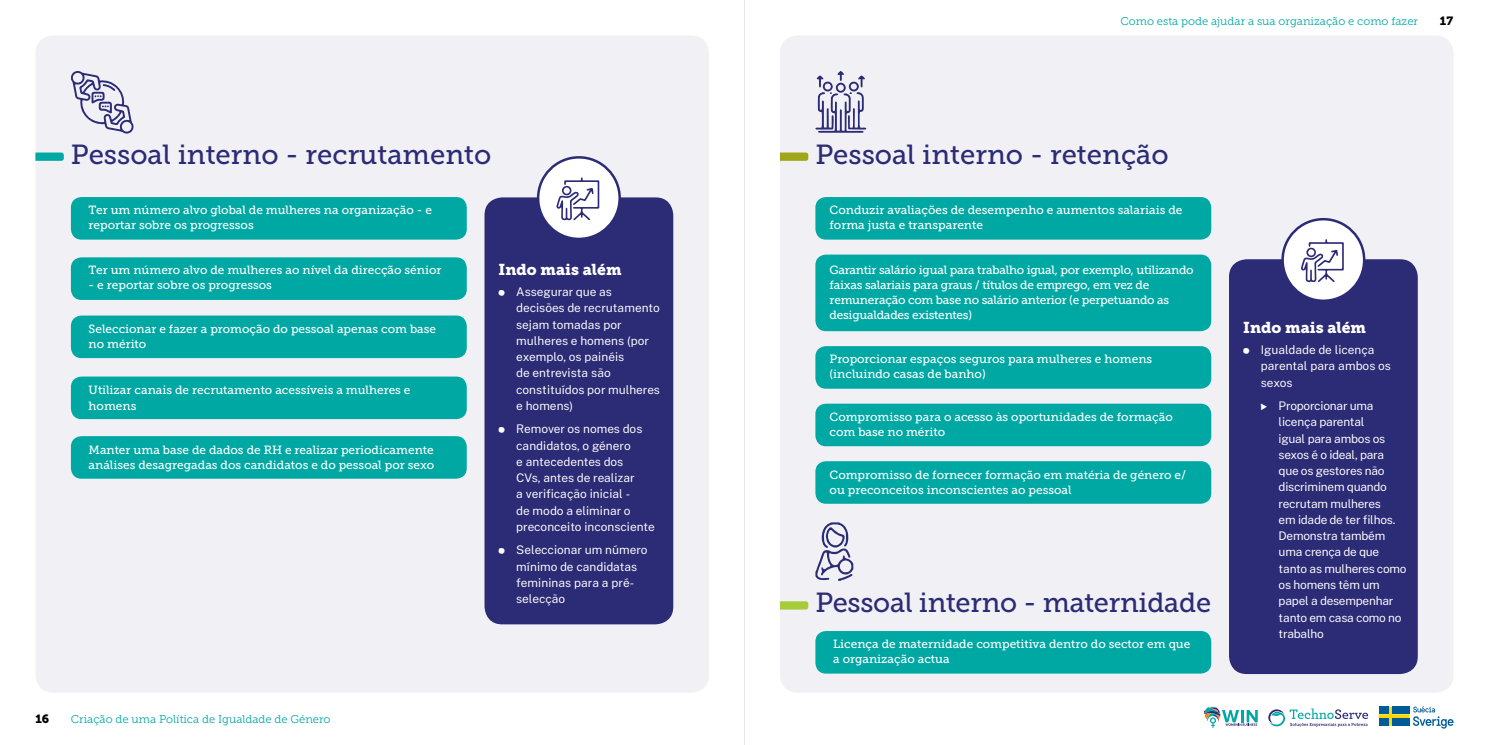
<style>
.page{position:relative;width:1489px;height:745px;background:#fff}
.page>*{position:absolute;margin:0;border:0;box-sizing:border-box;transform-origin:0 0}
.t1{font:27.5px "Museo Slab 500";color:#2c2b76}
.t2{font:15.62px "Museo Slab 900";color:#fff}
.t3{font:11.88px/15px "Museo Slab 500";color:#fff}
.t4{font:11.88px/16.2px "Public Sans";letter-spacing:-.01em;color:#fff}
.t5{font:11.88px/15px "Museo Slab 500";letter-spacing:-.02em;color:#fff}
.t6{font:11.88px "Museo Slab 900";color:#000}
.t7{font:11.25px "Museo Slab 300";color:#00a8a4}
.s1{font-family:"Kosmik Glyphs"}
</style>
<div class="page">
<svg style="left:1204px;top:706px;width:53px;height:21px"></svg>
<svg style="left:1378px;top:706px;width:75px;height:22px"></svg>
<div style="left:1378px;top:706px;width:10px;height:7px;background:#005b96"></div>
<div style="left:1391px;top:706px;width:18px;height:7px;background:#005b96"></div>
<div style="left:1378px;top:717px;width:10px;height:8px;background:#005b96"></div>
<div style="left:1391px;top:717px;width:18px;height:8px;background:#005b96"></div>
<svg style="left:1268px;top:708px;width:99px;height:18px"></svg>
<div style="left:780px;top:35px;width:673px;height:657px;background:#f1f1f5;border-radius:18px"></div>
<svg style="left:780px;top:152px;width:28px;height:9px"></svg>
<svg style="left:780px;top:601px;width:28px;height:8px"></svg>
<div style="left:35px;top:35px;width:674px;height:657px;background:#f1f1f5;border-radius:18px"></div>
<svg style="left:35px;top:152px;width:29px;height:9px"></svg>
<div style="left:815px;top:197px;width:396px;height:42px;background:#00a8a4;border-radius:11px"></div>
<div style="left:815px;top:630px;width:396px;height:43px;background:#00a8a4;border-radius:11px"></div>
<div style="left:815px;top:254px;width:396px;height:77px;background:#00a8a4;border-radius:11px"></div>
<div style="left:815px;top:346px;width:396px;height:42px;background:#00a8a4;border-radius:11px"></div>
<div style="left:815px;top:403px;width:396px;height:43px;background:#00a8a4;border-radius:11px"></div>
<div style="left:815px;top:461px;width:396px;height:42px;background:#00a8a4;border-radius:11px"></div>
<div style="left:71px;top:197px;width:396px;height:42px;background:#00a8a4;border-radius:11px"></div>
<div style="left:71px;top:257px;width:396px;height:43px;background:#00a8a4;border-radius:11px"></div>
<div style="left:71px;top:315px;width:396px;height:43px;background:#00a8a4;border-radius:11px"></div>
<div style="left:71px;top:376px;width:396px;height:43px;background:#00a8a4;border-radius:11px"></div>
<div style="left:71px;top:436px;width:396px;height:42px;background:#00a8a4;border-radius:11px"></div>
<svg style="left:70px;top:71px;width:64px;height:63px"></svg>
<svg style="left:815px;top:71px;width:51px;height:62px"></svg>
<svg style="left:815px;top:522px;width:38px;height:58px"></svg>
<div style="left:484px;top:197px;width:189px;height:427px;background:#2c2b76;border-radius:18px"></div>
<div style="left:538px;top:157px;width:81px;height:82px;background:#fff;border-radius:50%"></div>
<div style="left:537px;top:156px;width:84px;height:84px;border:2px solid #2c2b76;border-radius:50%"></div>
<svg style="left:556px;top:177px;width:43px;height:44px"></svg>
<div style="left:1228px;top:259px;width:189px;height:414px;background:#2c2b76;border-radius:18px"></div>
<div style="left:1282px;top:219px;width:81px;height:81px;background:#fff;border-radius:50%"></div>
<div style="left:1281px;top:218px;width:84px;height:84px;border:2px solid #2c2b76;border-radius:50%"></div>
<svg style="left:1301px;top:239px;width:42px;height:43px"></svg>
<hr style="left:744px;top:0;width:1px;height:744px;background:#e8e7e5">
<h1 class="t1" style="left:71px;top:139px;width:422px">Pessoal interno - recrutamento</h1>
<p class="t3" style="left:89px;top:203px;width:345px">Ter um número alvo global de mulheres na organização - e reportar sobre os progressos</p>
<p class="t3" style="left:89px;top:262px;width:354px">Ter um número alvo de mulheres ao nível da direcção sénior</p>
<p class="t3" style="left:89px;top:277px;width:185px">- e reportar sobre os progressos</p>
<p class="t3" style="left:89px;top:321px;width:349px">Seleccionar e fazer a promoção do pessoal apenas com base no mérito</p>
<p class="t3" style="left:89px;top:382px;width:323px">Utilizar canais de recrutamento acessíveis a mulheres e homens</p>
<p class="t3" style="left:89px;top:442px;width:347px">Manter uma base de dados de RH e realizar periodicamente análises desagregadas dos candidatos e do pessoal por sexo</p>
<h2 class="t2" style="left:498px;top:260px;width:124px">Indo mais além</h2>
<p class="t4" style="left:516px;top:283px;width:145px;text-indent:-18px"><span class="s1">v</span> Assegurar que as decisões de recrutamento sejam tomadas por mulheres e homens (por exemplo, os painéis<br>de entrevista são constituídos por mulheres e homens)</p>
<p class="t4" style="left:516px;top:420px;width:140px;text-indent:-18px"><span class="s1">v</span> Remover os nomes dos candidatos, o género<br>e antecedentes dos<br>CVs, antes de realizar<br>a verificação inicial -<br>de modo a eliminar o preconceito inconsciente</p>
<p class="t4" style="left:516px;top:541px;width:133px;text-indent:-18px"><span class="s1">v</span> Seleccionar um número mínimo de candidatas femininas para a pré&shy;selecção</p>
<p class="t6" style="left:35px;top:711px;width:15px">16</p>
<p class="t7" style="left:71px;top:712px;width:261px">Criação de uma Política de Igualdade de Género</p>
<p class="t7" style="left:1120px;top:15px;width:299px">Como esta pode ajudar a sua organização e como fazer</p>
<p class="t6" style="left:1439px;top:14px;width:15px">17</p>
<h1 class="t1" style="left:815px;top:139px;width:355px">Pessoal interno - retenção</h1>
<p class="t3" style="left:829px;top:203px;width:354px">Conduzir avaliações de desempenho e aumentos salariais de forma justa e transparente</p>
<p class="t5" style="left:829px;top:262px;width:365px">Garantir salário igual para trabalho igual, por exemplo, utilizando faixas salariais para graus / títulos de emprego, em vez de remuneração com base no salário anterior (e perpetuando as desigualdades existentes)</p>
<p class="t3" style="left:829px;top:351px;width:324px">Proporcionar espaços seguros para mulheres e homens (incluindo casas de banho)</p>
<p class="t3" style="left:829px;top:409px;width:345px">Compromisso para o acesso às oportunidades de formação com base no mérito</p>
<p class="t3" style="left:829px;top:467px;width:358px">Compromisso de fornecer formação em matéria de género e/ ou preconceitos inconscientes ao pessoal</p>
<h1 class="t1" style="left:815px;top:587px;width:397px">Pessoal interno - maternidade</h1>
<p class="t3" style="left:833px;top:636px;width:359px">Licença de maternidade competitiva dentro do sector em que a organização actua</p>
<h2 class="t2" style="left:1243px;top:318px;width:124px">Indo mais além</h2>
<p class="t4" style="left:1260px;top:341px;width:131px;text-indent:-18px"><span class="s1">v</span> Igualdade de licença parental para ambos os sexos</p>
<p class="t4" style="left:1278px;top:397px;width:129px;text-indent:-18px"><span class="s1">x</span> Proporcionar uma licença parental<br>igual para ambos os sexos é o ideal, para que os gestores não discriminem quando recrutam mulheres<br>em idade de ter filhos.<br>Demonstra também uma crença de que tanto as mulheres como os homens têm um papel a desempenhar tanto em casa como no trabalho</p>
</div>
